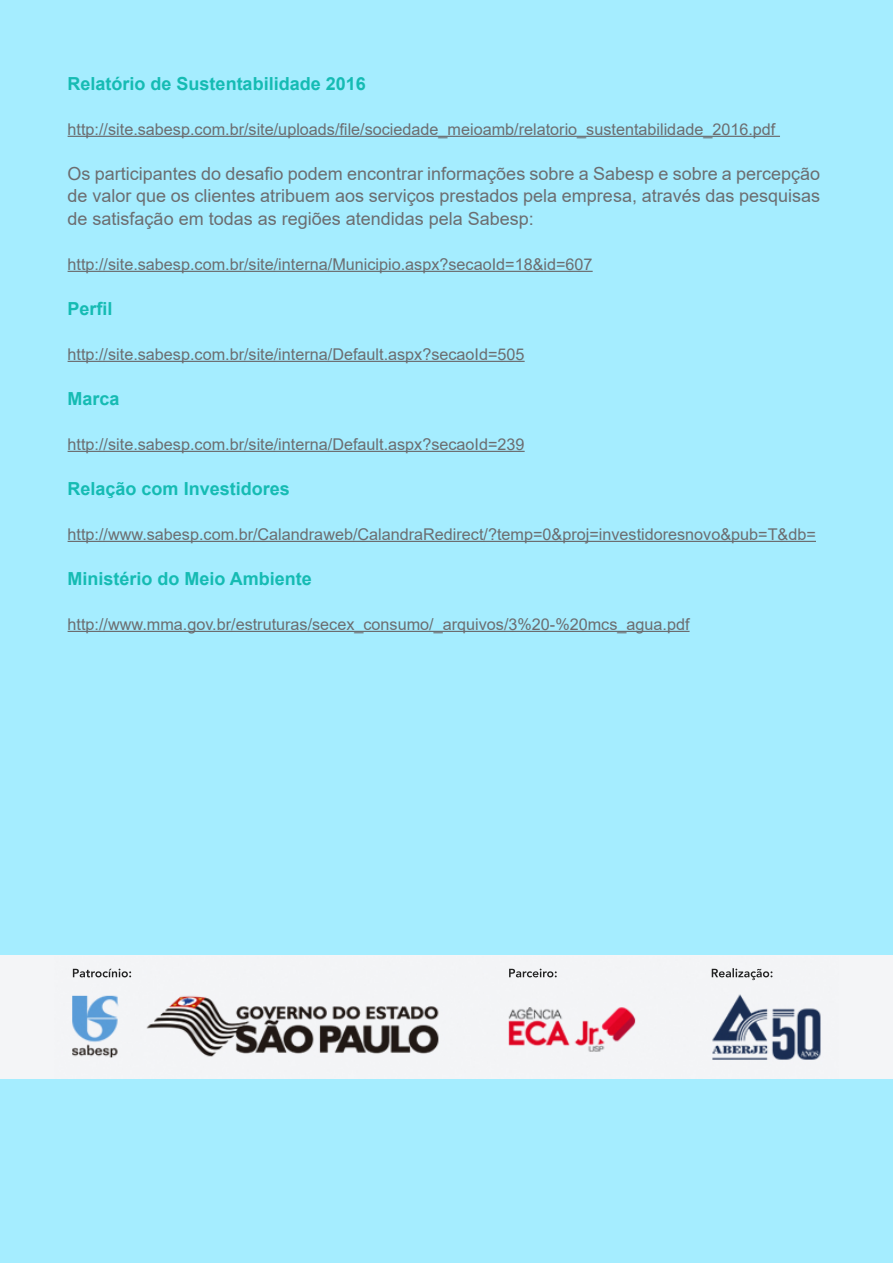
<style>
.page{position:relative;width:893px;height:1263px;background:#a5edff}
.page>*{position:absolute;margin:0;border:0;box-sizing:border-box;transform-origin:0 0}
.t1{font:18px/22.5px "Arial";color:#6c6d70;text-align:justify}
.t2{font:700 18px "Arial";color:#15bbb3}
.t3{font:16.2px "Arial";color:#6c6d70}
</style>
<div class="page">
<hr style="left:68px;top:136px;width:712px;height:1px;background:#6c6d70">
<hr style="left:68px;top:271px;width:525px;height:1px;background:#6c6d70">
<hr style="left:68px;top:361px;width:457px;height:1px;background:#6c6d70">
<hr style="left:68px;top:451px;width:457px;height:1px;background:#6c6d70">
<hr style="left:68px;top:541px;width:748px;height:1px;background:#6c6d70">
<hr style="left:68px;top:631px;width:622px;height:1px;background:#6c6d70">
<div style="left:0;top:955px;width:893px;height:124px;background:#f4f5f7"></div>
<img style="left:72px;top:968px;width:749px;height:92px">
<p class="t2" style="left:68px;top:71px;width:300px">Relatório de Sustentabilidade 2016</p>
<p class="t3" style="left:68px;top:118px;width:709px">http://site.sabesp.com.br/site/uploads/file/sociedade_meioamb/relatorio_sustentabilidade_2016.pdf</p>
<p class="t1" style="left:68px;top:162px;width:754px">Os participantes do desafio podem encontrar informações sobre a Sabesp e sobre a percepção de valor que os clientes atribuem aos serviços prestados pela empresa, através das pesquisas de satisfação em todas as regiões atendidas pela Sabesp:</p>
<p class="t3" style="left:68px;top:253px;width:526px">http://site.sabesp.com.br/site/interna/Municipio.aspx?secaoId=18&amp;id=607</p>
<p class="t2" style="left:68px;top:296px;width:47px">Perfil</p>
<p class="t3" style="left:68px;top:343px;width:458px">http://site.sabesp.com.br/site/interna/Default.aspx?secaoId=505</p>
<p class="t2" style="left:68px;top:386px;width:54px">Marca</p>
<p class="t3" style="left:68px;top:433px;width:458px">http://site.sabesp.com.br/site/interna/Default.aspx?secaoId=239</p>
<p class="t2" style="left:68px;top:476px;width:224px">Relação com Investidores</p>
<p class="t3" style="left:68px;top:523px;width:750px">http://www.sabesp.com.br/Calandraweb/CalandraRedirect/?temp=0&amp;proj=investidoresnovo&amp;pub=T&amp;db=</p>
<p class="t2" style="left:68px;top:566px;width:246px">Ministério do Meio Ambiente</p>
<p class="t3" style="left:68px;top:613px;width:623px">http://www.mma.gov.br/estruturas/secex_consumo/_arquivos/3%20-%20mcs_agua.pdf</p>
</div>
